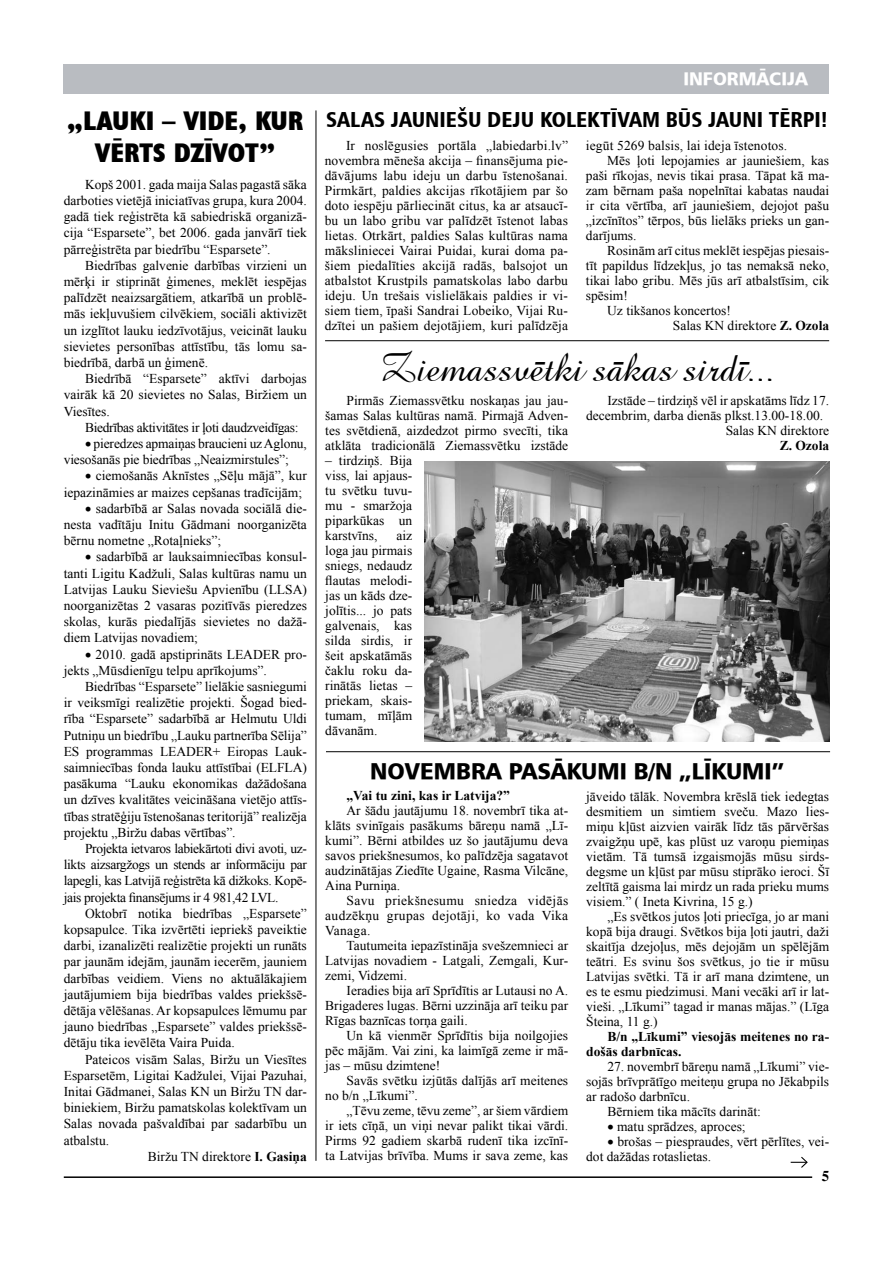
<style>
.page{position:relative;width:893px;height:1263px;background:#fff}
.page>*{position:absolute;margin:0;border:0;box-sizing:border-box;transform-origin:0 0}
.t1{font:40.5px "Amazone TL";color:#000}
.t2{font:700 condensed 27px/32.4px "Humanist 521 TL Xtra";color:#000;text-align:center}
.t3{font:22.5px "Humanist 777 TL Black B";color:#000}
.t4{font:21.3px "Humanist 777 TL Black Condensed B";color:#000}
.t5{font:18px "Humanist 777 TL Black B";color:#fff}
.t6{font:700 15px "Dutch 801 TL";color:#000}
.t7{font:13.5px/15px "Times New Roman";color:#000;text-align:justify}
.t8{font:700 13.5px/15px "Times New Roman";color:#000}
.t9{font:13.5px "Times New Roman";letter-spacing:-.025em;color:#000}
.s1{font-weight:700}
</style>
<div class="page">
<hr style="left:64px;top:1176px;width:748px;height:2px;background:#000">
<div style="left:64px;top:64px;width:765px;height:30px;background:#b9bcc1"></div>
<hr style="left:316px;top:110px;width:1px;height:1051px;background:#000">
<hr style="left:325px;top:340px;width:504px;height:1px;background:#000">
<img style="left:425px;top:462px;width:404px;height:279px">
<hr style="left:326px;top:751px;width:504px;height:1px;background:#000">
<svg style="left:791px;top:1156px;width:17px;height:12px"></svg>
<h2 class="t2" style="left:67px;top:104px;width:238px">„LAUKI – VIDE, KUR<br>VĒRTS DZĪVOT”</h2>
<p class="t7" style="left:64px;top:176px;width:245px;line-height:16.2px;text-indent:21px">Kopš 2001. gada maija Salas pagastā sāka darboties vietējā iniciatīvas grupa, kura 2004. gadā tiek reģistrēta kā sabiedriskā organizā&shy;cija “Esparsete”, bet 2006. gada janvārī tiek pārreģistrēta par biedrību “Esparsete”.</p>
<p class="t7" style="left:64px;top:257px;width:245px;line-height:16.2px;text-indent:21px">Biedrības galvenie darbības virzieni un mērķi ir stiprināt ģimenes, meklēt iespējas palīdzēt neaizsargātiem, atkarībā un problē&shy;mās iekļuvušiem cilvēkiem, sociāli aktivizēt un izglītot lauku iedzīvotājus, veicināt lauku sievietes personības attīstību, tās lomu sa&shy;biedrībā, darbā un ģimenē.</p>
<p class="t7" style="left:64px;top:370px;width:245px;line-height:16.2px;text-indent:21px">Biedrībā “Esparsete” aktīvi darbojas vairāk kā 20 sievietes no Salas, Biržiem un Viesītes.</p>
<p class="t9" style="left:85px;top:418px;width:215px">Biedrības aktivitātes ir ļoti daudzveidīgas:</p>
<p class="t7" style="left:64px;top:435px;width:245px;line-height:16.2px;text-indent:21px">• pieredzes apmaiņas braucieni uz Aglonu, viesošanās pie biedrības „Neaizmirstules”;</p>
<p class="t7" style="left:64px;top:468px;width:245px;line-height:16.2px;text-indent:21px">• ciemošanās Aknīstes „Sēļu mājā”, kur iepazināmies ar maizes cepšanas tradīcijām;</p>
<p class="t7" style="left:64px;top:500px;width:245px;line-height:16.2px;text-indent:21px">• sadarbībā ar Salas novada sociālā die&shy;nesta vadītāju Initu Gādmani noorganizēta bērnu nometne „Rotaļnieks”;</p>
<p class="t7" style="left:64px;top:549px;width:245px;line-height:16.2px;text-indent:21px">• sadarbībā ar lauksaimniecības konsul&shy;tanti Ligitu Kadžuli, Salas kultūras namu un Latvijas Lauku Sieviešu Apvienību (LLSA) noorganizētas 2 vasaras pozitīvās pieredzes skolas, kurās piedalījās sievietes no dažā&shy;diem Latvijas novadiem;</p>
<p class="t7" style="left:64px;top:646px;width:245px;line-height:16.2px;text-indent:21px">• 2010. gadā apstiprināts LEADER pro&shy;jekts „Mūsdienīgu telpu aprīkojums”.</p>
<p class="t7" style="left:64px;top:678px;width:245px;line-height:16.2px;text-indent:21px">Biedrības “Esparsete” lielākie sasniegumi ir veiksmīgi realizētie projekti. Šogad bied&shy;rība “Esparsete” sadarbībā ar Helmutu Uldi Putniņu un biedrību „Lauku partnerība Sēlija” ES programmas LEADER+ Eiropas Lauk&shy;saimniecības fonda lauku attīstībai (ELFLA) pasākuma “Lauku ekonomikas dažādošana un dzīves kvalitātes veicināšana vietējo attīs&shy;tības stratēģiju īstenošanas teritorijā” realizēja projektu „Biržu dabas vērtības”.</p>
<p class="t7" style="left:64px;top:840px;width:245px;line-height:16.2px;text-indent:21px">Projekta ietvaros labiekārtoti divi avoti, uz&shy;likts aizsargžogs un stends ar informāciju par lapegli, kas Latvijā reģistrēta kā dižkoks. Kopē&shy;jais projekta finansējums ir 4 981,42 LVL.</p>
<p class="t7" style="left:64px;top:905px;width:245px;line-height:16.2px;text-indent:21px">Oktobrī notika biedrības „Esparsete” kopsapulce. Tika izvērtēti iepriekš paveiktie darbi, izanalizēti realizētie projekti un runāts par jaunām idejām, jaunām iecerēm, jauniem darbības veidiem. Viens no aktuālākajiem jautājumiem bija biedrības valdes priekšsē&shy;dētāja vēlēšanas. Ar kopsapulces lēmumu par jauno biedrības „Esparsete” valdes priekšsē&shy;dētāju tika ievēlēta Vaira Puida.</p>
<p class="t7" style="left:85px;top:1051px;width:223px">Pateicos visām Salas, Biržu un Viesītes</p>
<p class="t7" style="left:64px;top:1068px;width:245px">Esparsetēm, Ligitai Kadžulei, Vijai Pazuhai,</p>
<p class="t7" style="left:64px;top:1084px;width:245px">Initai Gādmanei, Salas KN un Biržu TN dar-</p>
<p class="t7" style="left:64px;top:1100px;width:245px">biniekiem, Biržu pamatskolas kolektīvam un</p>
<p class="t7" style="left:64px;top:1116px;width:245px">Salas novada pašvaldībai par sadarbību un</p>
<p class="t7" style="left:64px;top:1132px;width:47px">atbalstu.</p>
<p class="t7" style="left:148px;top:1149px;width:161px">Biržu TN direktore <span class="s1">I. Gasiņa</span></p>
<h3 class="t5" style="left:683px;top:67px;width:126px">INFORMĀCIJA</h3>
<h3 class="t4" style="left:326px;top:106px;width:503px">SALAS JAUNIEŠU DEJU KOLEKTĪVAM BŪS JAUNI TĒRPI!</h3>
<p class="t7" style="left:325px;top:138px;width:245px;text-indent:21px">Ir noslēgusies portāla „labiedarbi.lv” novembra mēneša akcija – finansējuma pie&shy;dāvājums labu ideju un darbu īstenošanai.<br>Pirmkārt, paldies akcijas rīkotājiem par šo doto iespēju pārliecināt citus, ka ar atsaucī&shy;bu un labo gribu var palīdzēt īstenot labas lietas. Otrkārt, paldies Salas kultūras nama māksliniecei Vairai Puidai, kurai doma pa&shy;šiem piedalīties akcijā radās, balsojot un atbalstot Krustpils pamatskolas labo darbu ideju. Un trešais vislielākais paldies ir vi&shy;siem tiem, īpaši Sandrai Lobeiko, Vijai Ru&shy;dzītei un pašiem dejotājiem, kuri palīdzēja</p>
<p class="t7" style="left:586px;top:138px;width:203px">iegūt 5269 balsis, lai ideja īstenotos.</p>
<p class="t7" style="left:607px;top:153px;width:223px">Mēs ļoti lepojamies ar jauniešiem, kas</p>
<p class="t7" style="left:586px;top:168px;width:245px">paši rīkojas, nevis tikai prasa. Tāpat kā ma-</p>
<p class="t7" style="left:586px;top:183px;width:245px">zam bērnam paša nopelnītai kabatas naudai</p>
<p class="t7" style="left:586px;top:198px;width:245px">ir cita vērtība, arī jauniešiem, dejojot pašu</p>
<p class="t7" style="left:586px;top:213px;width:245px">„izcīnītos” tērpos, būs lielāks prieks un gan-</p>
<p class="t7" style="left:586px;top:228px;width:52px">darījums.</p>
<p class="t7" style="left:607px;top:243px;width:223px">Rosinām arī citus meklēt iespējas piesais-</p>
<p class="t7" style="left:586px;top:258px;width:245px">tīt papildus līdzekļus, jo tas nemaksā neko,</p>
<p class="t7" style="left:586px;top:273px;width:245px">tikai labo gribu. Mēs jūs arī atbalstīsim, cik</p>
<p class="t7" style="left:586px;top:288px;width:43px">spēsim!</p>
<p class="t7" style="left:607px;top:303px;width:125px">Uz tikšanos koncertos!</p>
<p class="t7" style="left:673px;top:318px;width:158px">Salas KN direktore <span class="s1">Z. Ozola</span></p>
<h1 class="t1" style="left:378px;top:345px;width:399px">Ziemassvētki sākas sirdī...</h1>
<p class="t7" style="left:325px;top:393px;width:244px;text-indent:21px">Pirmās Ziemassvētku noskaņas jau jau&shy;šamas Salas kultūras namā. Pirmajā Adven&shy;tes svētdienā, aizdedzot pirmo svecīti, tika atklāta tradicionālā Ziemassvētku izstāde</p>
<p class="t7" style="left:325px;top:453px;width:88px">– tirdziņš. Bija viss, lai apjaus&shy;tu svētku tuvu&shy;mu - smaržoja piparkūkas un karstvīns,</p>
<p class="t7" style="left:325px;top:528px;width:88px;text-indent:71px">aiz loga jau pirmais sniegs, nedaudz flautas melodi&shy;jas un kāds dze&shy;jolītis... jo pats galvenais, kas silda sirdis, ir šeit apskatāmās čaklu roku da&shy;rinātās lietas – priekam, skais&shy;tumam, mīļām dāvanām.</p>
<p class="t7" style="left:607px;top:393px;width:223px">Izstāde – tirdziņš vēl ir apskatāms līdz 17.</p>
<p class="t7" style="left:586px;top:408px;width:238px">decembrim, darba dienās plkst.13.00-18.00.</p>
<p class="t7" style="left:726px;top:423px;width:105px">Salas KN direktore</p>
<p class="t8" style="left:780px;top:438px;width:51px">Z. Ozola</p>
<h3 class="t3" style="left:370px;top:757px;width:416px">NOVEMBRA PASĀKUMI B/N „LĪKUMI”</h3>
<p class="t8" style="left:347px;top:788px;width:165px">„Vai tu zini, kas ir Latvija?”</p>
<p class="t7" style="left:325px;top:803px;width:244px;text-indent:21px">Ar šādu jautājumu 18. novembrī tika at&shy;klāts svinīgais pasākums bāreņu namā „Lī&shy;kumi”. Bērni atbildes uz šo jautājumu deva savos priekšnesumos, ko palīdzēja sagatavot audzinātājas Ziedīte Ugaine, Rasma Vilcāne, Aina Purniņa.</p>
<p class="t7" style="left:325px;top:893px;width:244px;text-indent:21px">Savu priekšnesumu sniedza vidējās audzēkņu grupas dejotāji, ko vada Vika Vanaga.</p>
<p class="t7" style="left:325px;top:938px;width:244px;text-indent:21px">Tautumeita iepazīstināja svešzemnieci ar Latvijas novadiem - Latgali, Zemgali, Kur&shy;zemi, Vidzemi.</p>
<p class="t7" style="left:325px;top:983px;width:244px;text-indent:21px">Ieradies bija arī Sprīdītis ar Lutausi no A.<br>Brigaderes lugas. Bērni uzzināja arī teiku par Rīgas baznīcas torņa gaili.</p>
<p class="t7" style="left:325px;top:1028px;width:244px;text-indent:21px">Un kā vienmēr Sprīdītis bija noilgojies pēc mājām. Vai zini, ka laimīgā zeme ir mā&shy;jas – mūsu dzimtene!</p>
<p class="t7" style="left:325px;top:1073px;width:244px;text-indent:21px">Savās svētku izjūtās dalījās arī meitenes no b/n „Līkumi”.</p>
<p class="t7" style="left:325px;top:1103px;width:244px;text-indent:21px">„Tēvu zeme, tēvu zeme”, ar šiem vārdiem ir iets cīņā, un viņi nevar palikt tikai vārdi.<br>Pirms 92 gadiem skarbā rudenī tika izcīnī&shy;ta Latvijas brīvība. Mums ir sava zeme, kas</p>
<p class="t7" style="left:586px;top:788px;width:244px">jāveido tālāk. Novembra krēslā tiek iedegtas desmitiem un simtiem sveču. Mazo lies&shy;miņu kļūst aizvien vairāk līdz tās pārvēršas zvaigžņu upē, kas plūst uz varoņu piemiņas vietām. Tā tumsā izgaismojās mūsu sirds&shy;degsme un kļūst par mūsu stiprāko ieroci. Šī zeltītā gaisma lai mirdz un rada prieku mums visiem.” ( Ineta Kivrina, 15 g.)</p>
<p class="t7" style="left:586px;top:908px;width:244px;text-indent:21px">„Es svētkos jutos ļoti priecīga, jo ar mani kopā bija draugi. Svētkos bija ļoti jautri, daži skaitīja dzejoļus, mēs dejojām un spēlējām teātri. Es svinu šos svētkus, jo tie ir mūsu Latvijas svētki. Tā ir arī mana dzimtene, un es te esmu piedzimusi. Mani vecāki arī ir lat&shy;vieši. „Līkumi” tagad ir manas mājas.” (Līga Šteina, 11 g.)</p>
<p class="t8" style="left:586px;top:1028px;width:244px;text-indent:21px">B/n „Līkumi” viesojās meitenes no ra&shy;došās darbnīcas.</p>
<p class="t7" style="left:607px;top:1058px;width:223px">27. novembrī bāreņu namā „Līkumi” vie-</p>
<p class="t7" style="left:586px;top:1073px;width:244px">sojās brīvprātīgo meiteņu grupa no Jēkabpils</p>
<p class="t7" style="left:586px;top:1088px;width:105px">ar radošo darbnīcu.</p>
<p class="t7" style="left:607px;top:1103px;width:155px">Bērniem tika mācīts darināt:</p>
<p class="t7" style="left:607px;top:1118px;width:140px">• matu sprādzes, aproces;</p>
<p class="t7" style="left:586px;top:1133px;width:244px;text-indent:21px">• brošas – piespraudes, vērt pērlītes, vei&shy;dot dažādas rotaslietas.</p>
<p class="t6" style="left:822px;top:1166px;width:9px">5</p>
</div>
